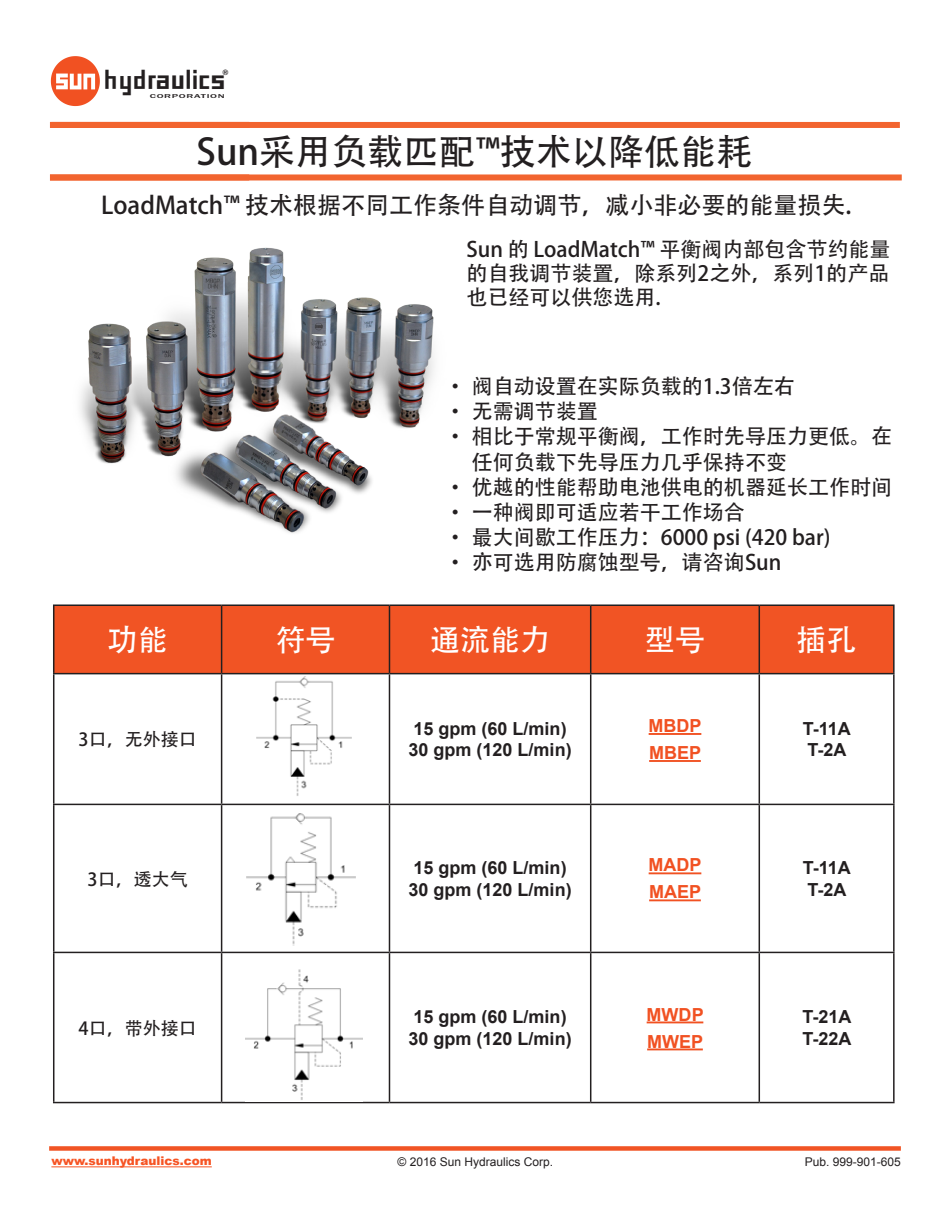
<style>
.page{position:relative;width:951px;height:1221px;background:#fff}
.page>*{position:absolute;margin:0;border:0;box-sizing:border-box;transform-origin:0 0}
.t1{font:36px "Adobe Heiti Std";color:#231f20}
.t2{font:30px "Adobe Heiti Std";color:#fff}
.t3{font:27.75px "Sunhyd 3 d";letter-spacing:.03em;color:#231f20}
.t4{font:24px "Adobe Heiti Std";color:#231f20}
.t5{font:21px/24px "Adobe Heiti Std";color:#231f20;text-align:justify}
.t6{font:700 18px/21.6px "Arial";color:#231f20}
.t7{font:700 18px/27px "Arial";color:#f15122}
.t8{font:18px "Adobe Heiti Std";color:#231f20}
.t9{font:12px "Arial";color:#231f20}
.t10{font:900 12px "Arial";color:#f65424}
.t11{font:500 7.95px "Franklin Gothic";color:#231f20}
.t12{font:500 5.85px "Franklin Gothic";letter-spacing:.055em;color:#231f20;scale:1.84 1}
</style>
<div class="page">
<svg style="left:51px;top:56px;width:49px;height:50px"></svg>
<div style="left:51px;top:122px;width:848px;height:6px;background:#f2642f"></div>
<svg style="left:49px;top:1146px;width:851px;height:4px;background:#f15d2f"></svg>
<hr style="left:51px;top:1166px;width:161px;height:1px;background:#f65424">
<div style="left:50px;top:174px;width:851px;height:6px;background:#f2642f"></div>
<img style="left:80px;top:247px;width:354px;height:286px">
<div style="left:50px;top:122px;width:199px;height:6px;background:#f2642f"></div>
<div style="left:54px;top:606px;width:839px;height:67px;background:#f15424"></div>
<hr style="left:53px;top:674px;width:1px;height:129px;background:#231f20">
<hr style="left:221px;top:674px;width:1px;height:129px;background:#231f20">
<hr style="left:388px;top:674px;width:2px;height:129px;background:#231f20">
<hr style="left:590px;top:674px;width:1px;height:129px;background:#231f20">
<hr style="left:758px;top:674px;width:2px;height:129px;background:#231f20">
<hr style="left:893px;top:674px;width:1px;height:129px;background:#231f20">
<hr style="left:53px;top:803px;width:168px;height:2px;background:#231f20">
<hr style="left:53px;top:805px;width:1px;height:146px;background:#231f20">
<hr style="left:221px;top:803px;width:168px;height:2px;background:#231f20">
<hr style="left:221px;top:805px;width:1px;height:146px;background:#231f20">
<hr style="left:389px;top:803px;width:201px;height:2px;background:#231f20">
<hr style="left:388px;top:805px;width:2px;height:146px;background:#231f20">
<hr style="left:590px;top:803px;width:169px;height:2px;background:#231f20">
<hr style="left:590px;top:805px;width:1px;height:146px;background:#231f20">
<hr style="left:759px;top:803px;width:135px;height:2px;background:#231f20">
<hr style="left:758px;top:805px;width:2px;height:146px;background:#231f20">
<hr style="left:893px;top:805px;width:1px;height:146px;background:#231f20">
<hr style="left:53px;top:951px;width:168px;height:2px;background:#231f20">
<hr style="left:53px;top:953px;width:1px;height:148px;background:#231f20">
<hr style="left:221px;top:951px;width:168px;height:2px;background:#231f20">
<hr style="left:221px;top:953px;width:1px;height:148px;background:#231f20">
<hr style="left:389px;top:951px;width:201px;height:2px;background:#231f20">
<hr style="left:388px;top:953px;width:2px;height:148px;background:#231f20">
<hr style="left:590px;top:951px;width:169px;height:2px;background:#231f20">
<hr style="left:590px;top:953px;width:1px;height:148px;background:#231f20">
<hr style="left:759px;top:951px;width:135px;height:2px;background:#231f20">
<hr style="left:758px;top:953px;width:2px;height:148px;background:#231f20">
<hr style="left:893px;top:953px;width:1px;height:148px;background:#231f20">
<hr style="left:53px;top:1101px;width:168px;height:2px;background:#231f20">
<hr style="left:221px;top:1101px;width:168px;height:2px;background:#231f20">
<hr style="left:389px;top:1101px;width:201px;height:2px;background:#231f20">
<hr style="left:590px;top:1101px;width:169px;height:2px;background:#231f20">
<hr style="left:759px;top:1101px;width:135px;height:2px;background:#231f20">
<hr style="left:221px;top:604px;width:168px;height:2px;background:#231f20">
<hr style="left:590px;top:604px;width:169px;height:2px;background:#231f20">
<hr style="left:221px;top:673px;width:168px;height:1px;background:#231f20">
<hr style="left:590px;top:673px;width:169px;height:1px;background:#231f20">
<hr style="left:53px;top:604px;width:168px;height:2px;background:#231f20">
<hr style="left:53px;top:606px;width:1px;height:67px;background:#231f20">
<hr style="left:221px;top:606px;width:1px;height:67px;background:#231f20">
<hr style="left:53px;top:673px;width:168px;height:1px;background:#231f20">
<hr style="left:389px;top:604px;width:201px;height:2px;background:#231f20">
<hr style="left:388px;top:606px;width:2px;height:67px;background:#231f20">
<hr style="left:590px;top:606px;width:1px;height:67px;background:#231f20">
<hr style="left:389px;top:673px;width:201px;height:1px;background:#231f20">
<hr style="left:759px;top:604px;width:135px;height:2px;background:#231f20">
<hr style="left:758px;top:606px;width:2px;height:67px;background:#231f20">
<hr style="left:893px;top:606px;width:1px;height:67px;background:#231f20">
<hr style="left:759px;top:673px;width:135px;height:1px;background:#231f20">
<hr style="left:648px;top:733px;width:53px;height:2px;background:#f15122">
<hr style="left:649px;top:760px;width:51px;height:2px;background:#f15122">
<hr style="left:648px;top:872px;width:53px;height:2px;background:#f15122">
<hr style="left:649px;top:899px;width:51px;height:2px;background:#f15122">
<hr style="left:646px;top:1021px;width:57px;height:2px;background:#f15122">
<hr style="left:647px;top:1048px;width:55px;height:2px;background:#f15122">
<img style="left:257px;top:676px;width:94px;height:120px">
<img style="left:246px;top:813px;width:109px;height:133px">
<img style="left:246px;top:969px;width:116px;height:131px">
<p class="t11" style="left:222px;top:67px;width:8px">®</p>
<h3 class="t3" style="left:105px;top:69px;width:122px">hydraulics</h3>
<p class="t12" style="left:150px;top:93px;width:42px">CORPORATION</p>
<h1 class="t1" style="left:197px;top:130px;width:557px">Sun采用负载匹配™技术以降低能耗</h1>
<p class="t4" style="left:101px;top:190px;width:751px">LoadMatch™ 技术根据不同工作条件自动调节，减小非必要的能量损失.</p>
<p class="t5" style="left:466px;top:237px;width:425px">Sun 的 LoadMatch™ 平衡阀内部包含节约能量的自我调节装置，除系列2之外，系列1的产品也已经可以供您选用.</p>
<p class="t5" style="left:445px;top:375px;width:351px">• 阀自动设置在实际负载的1.3倍左右</p>
<p class="t5" style="left:445px;top:400px;width:155px">• 无需调节装置</p>
<p class="t5" style="left:472px;top:424px;width:421px;line-height:25.2px;text-indent:-27px">• 相比于常规平衡阀，工作时先导压力更低。在任何负载下先导压力几乎保持不变</p>
<p class="t5" style="left:445px;top:475px;width:449px">• 优越的性能帮助电池供电的机器延长工作时间</p>
<p class="t5" style="left:445px;top:501px;width:302px">• 一种阀即可适应若干工作场合</p>
<p class="t5" style="left:445px;top:526px;width:387px">• 最大间歇工作压力：6000 psi (420 bar)</p>
<p class="t5" style="left:445px;top:551px;width:338px">• 亦可选用防腐蚀型号，请咨询Sun</p>
<h2 class="t2" style="left:108px;top:622px;width:61px">功能</h2>
<h2 class="t2" style="left:275px;top:622px;width:61px">符号</h2>
<h2 class="t2" style="left:430px;top:622px;width:121px">通流能力</h2>
<h2 class="t2" style="left:645px;top:622px;width:61px">型号</h2>
<h2 class="t2" style="left:796px;top:622px;width:61px">插孔</h2>
<p class="t8" style="left:79px;top:728px;width:120px">3口，无外接口</p>
<p class="t6" style="left:408px;top:718px;width:165px">15 gpm (60 L/min)<br>30 gpm (120 L/min)</p>
<p class="t7" style="left:648px;top:712px;width:54px">MBDP<br>MBEP</p>
<p class="t6" style="left:802px;top:718px;width:50px">T-11A<br>T-2A</p>
<p class="t8" style="left:88px;top:868px;width:102px">3口，透大气</p>
<p class="t6" style="left:408px;top:857px;width:165px">15 gpm (60 L/min)<br>30 gpm (120 L/min)</p>
<p class="t7" style="left:648px;top:852px;width:54px">MADP<br>MAEP</p>
<p class="t6" style="left:802px;top:857px;width:50px">T-11A<br>T-2A</p>
<p class="t8" style="left:79px;top:1017px;width:120px">4口，带外接口</p>
<p class="t6" style="left:408px;top:1006px;width:165px">15 gpm (60 L/min)<br>30 gpm (120 L/min)</p>
<p class="t7" style="left:646px;top:1001px;width:58px">MWDP<br>MWEP</p>
<p class="t6" style="left:802px;top:1006px;width:51px">T-21A<br>T-22A</p>
<p class="t10" style="left:51px;top:1152px;width:162px">www.sunhydraulics.com</p>
<p class="t9" style="left:397px;top:1153px;width:157px">© 2016 Sun Hydraulics Corp.</p>
<p class="t9" style="left:804px;top:1153px;width:98px">Pub. 999-901-605</p>
</div>
